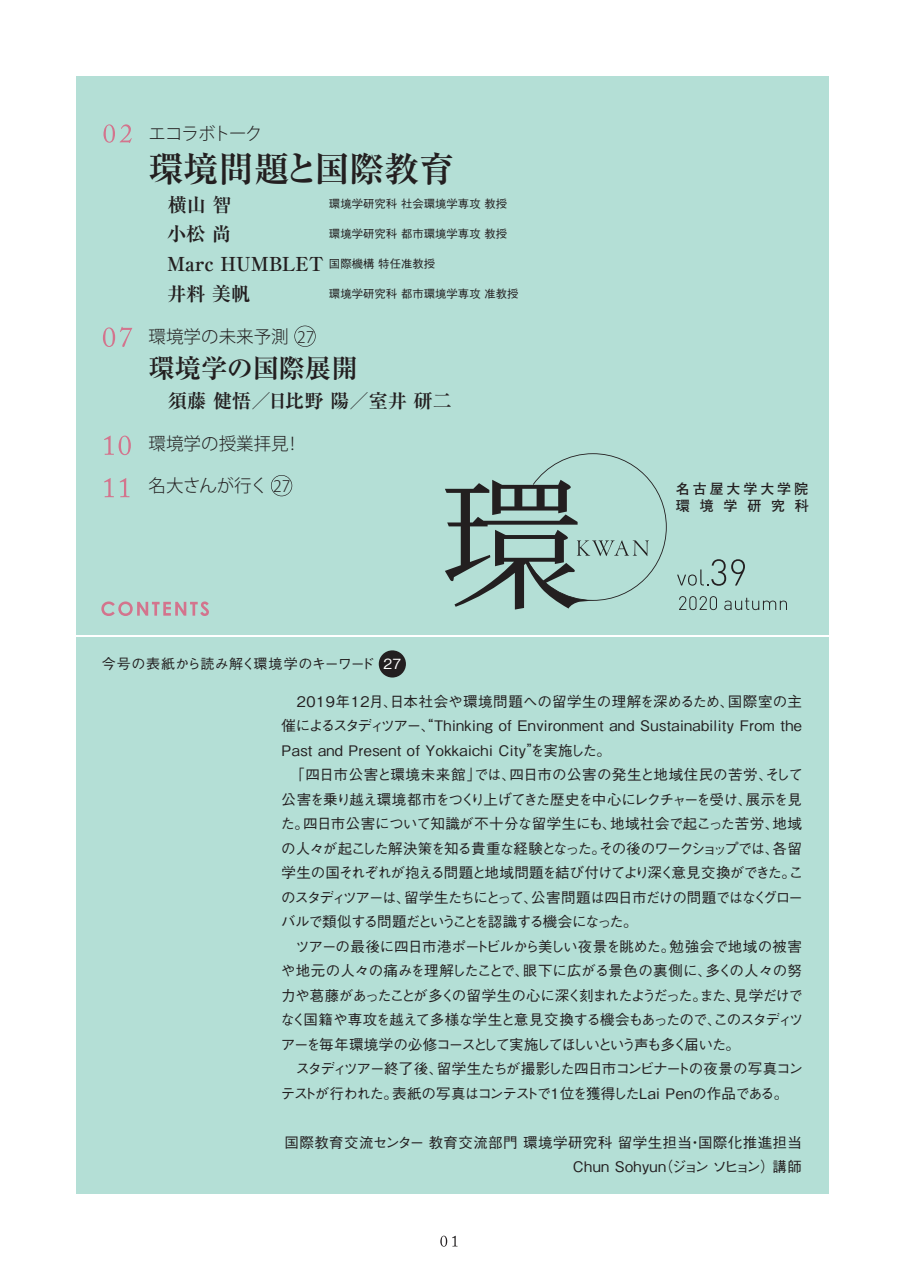
<style>
.page{position:relative;width:903px;height:1278px;background:#fff}
.page>*{position:absolute;margin:0;border:0;box-sizing:border-box;transform-origin:0 0}
.t1{font:35px "Ryumin Pro Bold 90 pv RKSJ H";color:#231f20}
.t2{font:26.25px "Ryumin Pro Bold 90 pv RKSJ H";color:#231f20}
.t3{font:19.25px/29.8px "Ryumin Pro Bold 90 pv RKSJ H";color:#231f20}
.t4{font:17.5px "Koz Go Pro Light 90 pv RKSJ H";color:#231f20}
.t5{font:17.5px "Koz Go Pro Light 90 pv RKSJ H";letter-spacing:-.02em;color:#231f20}
.t6{font:17.5px "Koz Go Pro Light 90 pv RKSJ H";letter-spacing:-.075em;color:#231f20}
.t7{font:14.53px/24.5px "Gothic BBB Pro Medium 90 pv RKSJ H";letter-spacing:.025em;color:#231f20;text-align:right}
.t8{font:14.53px "Gothic BBB Pro Medium 90 pv RKSJ H";letter-spacing:-.085em;color:#231f20}
.t9{font:14.53px "Gothic BBB Pro Medium 90 pv RKSJ H";letter-spacing:-.04em;color:#231f20}
.t10{font:14.53px "Gothic BBB Pro Medium 90 pv RKSJ H";letter-spacing:-.065em;color:#231f20}
.t11{font:14.53px "Gothic BBB Pro Medium 90 pv RKSJ H";letter-spacing:-.08em;color:#231f20}
.t12{font:14.53px "Gothic BBB Pro Medium 90 pv RKSJ H";letter-spacing:-.09em;color:#231f20}
.t13{font:14.53px "Gothic BBB Pro Medium 90 pv RKSJ H";letter-spacing:.01em;color:#231f20}
.t14{font:14.53px "Gothic BBB Pro Medium 90 pv RKSJ H";color:#231f20}
.t15{font:14.53px "Gothic BBB Pro Medium 90 pv RKSJ H";letter-spacing:.02em;color:#231f20}
.t16{font:14.53px "Gothic BBB Pro Medium 90 pv RKSJ H";letter-spacing:-.11em;color:#231f20}
.t17{font:14px "Gothic BBB Pro Medium 90 pv RKSJ H";color:#231f20}
.t18{font:14px/17.5px "Futo Go B101 Pro Bold 90 pv RKSJ H";letter-spacing:.205em;color:#231f20}
.t19{font:11.38px "Gothic BBB Pro Medium 90 pv RKSJ H";color:#231f20}
.s1{font-size:15.75px}
.s2{color:#fff}
</style>
<div class="page">
<svg style="left:440px;top:1235px;width:17px;height:11px"></svg>
<div style="left:76px;top:77px;width:752px;height:1117px;background:#b4dfd6"></div>
<div style="left:379px;top:650px;width:27px;height:27px;background:#231f20;border-radius:50%"></div>
<svg style="left:445px;top:453px;width:221px;height:156px"></svg>
<svg style="left:101px;top:601px;width:108px;height:15px"></svg>
<hr style="left:71px;top:634px;width:770px;height:2px;background:#fff">
<svg style="left:271px;top:475px;width:21px;height:21px"></svg>
<svg style="left:294px;top:325px;width:22px;height:22px"></svg>
<svg style="left:103px;top:124px;width:29px;height:19px"></svg>
<svg style="left:104px;top:435px;width:27px;height:20px"></svg>
<svg style="left:104px;top:478px;width:10px;height:19px"></svg>
<svg style="left:120px;top:478px;width:9px;height:19px"></svg>
<svg style="left:103px;top:327px;width:29px;height:20px"></svg>
<svg style="left:677px;top:559px;width:68px;height:26px"></svg>
<svg style="left:679px;top:596px;width:38px;height:14px"></svg>
<svg style="left:724px;top:597px;width:63px;height:13px"></svg>
<p class="t6" style="left:148px;top:127px;width:116px">エコラボトーク</p>
<h1 class="t1" style="left:149px;top:156px;width:307px">環境問題と国際教育</h1>
<h3 class="t3" style="left:167px;top:192px;width:159px;text-indent:-18px">　横山 智<br>小松 尚<br>Marc HUMBLET井料 美帆　　</h3>
<p class="t4" style="left:149px;top:330px;width:167px">環境学の未来予測 <span class="s1">27</span></p>
<h2 class="t2" style="left:149px;top:358px;width:211px">環境学の国際展開</h2>
<h3 class="t3" style="left:149px;top:388px;width:305px">　須藤 健悟／日比野 陽／室井 研二</h3>
<p class="t4" style="left:149px;top:436px;width:154px">環境学の授業拝見！</p>
<p class="t5" style="left:149px;top:478px;width:143px">名大さんが行く <span class="s1">27</span></p>
<p class="t19" style="left:329px;top:200px;width:180px">環境学研究科 社会環境学専攻 教授</p>
<p class="t19" style="left:329px;top:230px;width:180px">環境学研究科 都市環境学専攻 教授</p>
<p class="t19" style="left:329px;top:259px;width:108px">国際機構 特任准教授</p>
<p class="t19" style="left:329px;top:289px;width:191px">環境学研究科 都市環境学専攻 准教授</p>
<p class="t18" style="left:676px;top:481px;width:134px">名古屋大学大学院環境学研究科</p>
<p class="t17" style="left:102px;top:658px;width:301px">今号の表紙から読み解く環境学のキーワード <span class="s2">27</span></p>
<p class="t13" style="left:281px;top:695px;width:522px">　2019年12月、日本社会や環境問題への留学生の理解を深めるため、国際室の主</p>
<p class="t7" style="left:281px;top:715px;width:522px">催によるスタディツアー、“Thinking of Environment and Sustainability From the</p>
<p class="t7" style="left:281px;top:740px;width:331px">Past and Present of Yokkaichi City”を実施した。</p>
<p class="t15" style="left:290px;top:769px;width:514px">「四日市公害と環境未来館」では、四日市の公害の発生と地域住民の苦労、そして</p>
<p class="t8" style="left:281px;top:793px;width:522px">公害を乗り越え環境都市をつくり上げてきた歴史を中心にレクチャーを受け、展示を見</p>
<p class="t9" style="left:280px;top:818px;width:523px">た。四日市公害について知識が不十分な留学生にも、地域社会で起こった苦労、地域</p>
<p class="t8" style="left:281px;top:842px;width:522px">の人々が起こした解決策を知る貴重な経験となった。その後のワークショップでは、各留</p>
<p class="t11" style="left:281px;top:867px;width:523px">学生の国それぞれが抱える問題と地域問題を結び付けてより深く意見交換ができた。こ</p>
<p class="t8" style="left:281px;top:891px;width:523px">のスタディツアーは、留学生たちにとって、公害問題は四日市だけの問題ではなくグロー</p>
<p class="t11" style="left:281px;top:916px;width:358px">バルで類似する問題だということを認識する機会になった。</p>
<p class="t9" style="left:281px;top:940px;width:522px">　ツアーの最後に四日市港ポートビルから美しい夜景を眺めた。勉強会で地域の被害</p>
<p class="t14" style="left:281px;top:965px;width:522px">や地元の人々の痛みを理解したことで、眼下に広がる景色の裏側に、多くの人々の努</p>
<p class="t12" style="left:281px;top:989px;width:523px">力や葛藤があったことが多くの留学生の心に深く刻まれたようだった。また、見学だけで</p>
<p class="t10" style="left:280px;top:1014px;width:524px">なく国籍や専攻を越えて多様な学生と意見交換する機会もあったので、このスタディツ</p>
<p class="t16" style="left:281px;top:1038px;width:461px">アーを毎年環境学の必修コースとして実施してほしいという声も多く届いた。</p>
<p class="t10" style="left:281px;top:1063px;width:523px">　スタディツアー終了後、留学生たちが撮影した四日市コンビナートの夜景の写真コン</p>
<p class="t9" style="left:281px;top:1087px;width:509px">テストが行われた。表紙の写真はコンテストで1位を獲得したLai Penの作品である。</p>
<p class="t7" style="left:284px;top:1132px;width:519px">国際教育交流センター 教育交流部門 環境学研究科 留学生担当・国際化推進担当　Chun Sohyun（ジョン ソヒョン）講師</p>
</div>
